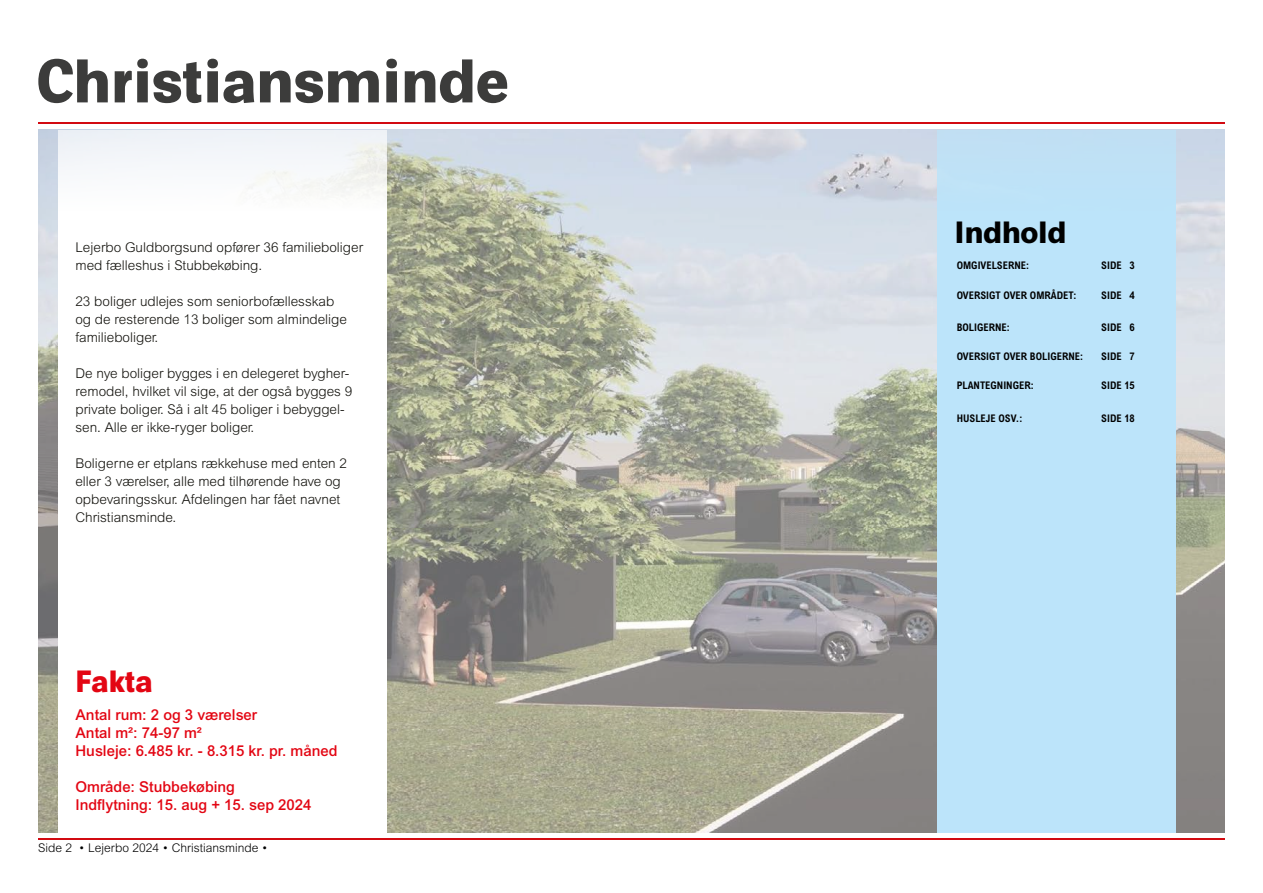
<style>
.page{position:relative;width:1263px;height:893px;background:#fff}
.page>*{position:absolute;margin:0;border:0;box-sizing:border-box;transform-origin:0 0}
.H1_-_OverRubrik{font:700 60px "Arial Lejerbo Beta";color:#3c3c3b}
.H1_-_Indhold{font:700 30px "Arial Lejerbo Beta";color:#000}
.H2_-_Fakta{font:700 30px "Arial Lejerbo Beta";color:#e30613}
.P_-_Brød_txt{font:500 15px "Arial MT Pro";color:#e30613}
.P_-_Brød_txt-2{font:300 13.5px/18px "Arial MT Pro";color:#12110c}
.t1{font:300 12px "Arial MT Pro";color:#000}
.P_-_indholdsfortegnelse{font:700 condensed 10.5px "Arial MT Pro";color:#000}
</style>
<div class="page">
<hr style="left:38px;top:122px;width:1187px;height:2px;background:#d20a11">
<hr style="left:38px;top:838px;width:1187px;height:2px;background:#d20a11">
<img style="left:38px;top:129px;width:1187px;height:703px">
<div style="left:58px;top:130px;width:329px;height:702px;background:#fff"></div>
<div style="left:937px;top:130px;width:238px;height:702px;background:#bce4fa"></div>
<h1 class="H1_-_OverRubrik" style="left:37px;top:48px;width:473px">Christiansminde</h1>
<p class="P_-_Brød_txt-2" style="left:75px;top:239px;width:289px">Lejerbo Guldborgsund opfører 36 familieboliger med fælleshus i Stubbekøbing.</p>
<p class="P_-_Brød_txt-2" style="left:75px;top:293px;width:273px">23 boliger udlejes som seniorbofællesskab og de resterende 13 boliger som almindelige familieboliger.</p>
<p class="P_-_Brød_txt-2" style="left:75px;top:365px;width:278px">De nye boliger bygges i en delegeret bygher&shy;remodel, hvilket vil sige, at der også bygges 9 private boliger. Så i alt 45 boliger i bebyggel&shy;sen. Alle er ikke-ryger boliger.</p>
<p class="P_-_Brød_txt-2" style="left:75px;top:455px;width:273px">Boligerne er etplans rækkehuse med enten 2 eller 3 værelser, alle med tilhørende have og opbevaringsskur. Afdelingen har fået navnet Christiansminde.</p>
<h2 class="H2_-_Fakta" style="left:75px;top:665px;width:79px">Fakta</h2>
<p class="P_-_Brød_txt" style="left:75px;top:706px;width:183px">Antal rum: 2 og 3 værelser</p>
<p class="P_-_Brød_txt" style="left:75px;top:724px;width:128px">Antal m2: 74-97 m2</p>
<p class="P_-_Brød_txt" style="left:75px;top:742px;width:263px">Husleje: 6.485 kr. - 8.315 kr. pr. måned</p>
<p class="P_-_Brød_txt" style="left:75px;top:778px;width:161px">Område: Stubbekøbing</p>
<p class="P_-_Brød_txt" style="left:75px;top:796px;width:237px">Indflytning: 15. aug + 15. sep 2024</p>
<p class="t1" style="left:38px;top:840px;width:231px">Side 2 • Lejerbo 2024 • Christiansminde •</p>
<h1 class="H1_-_Indhold" style="left:954px;top:216px;width:113px">Indhold</h1>
<p class="P_-_indholdsfortegnelse" style="left:957px;top:260px;width:74px">OMGIVELSERNE:</p>
<p class="P_-_indholdsfortegnelse" style="left:1101px;top:260px;width:35px">SIDE 3</p>
<p class="P_-_indholdsfortegnelse" style="left:957px;top:290px;width:121px">OVERSIGT OVER OMRÅDET:</p>
<p class="P_-_indholdsfortegnelse" style="left:1101px;top:290px;width:35px">SIDE 4</p>
<p class="P_-_indholdsfortegnelse" style="left:957px;top:321px;width:55px">BOLIGERNE:</p>
<p class="P_-_indholdsfortegnelse" style="left:1101px;top:321px;width:35px">SIDE 6</p>
<p class="P_-_indholdsfortegnelse" style="left:957px;top:350px;width:128px">OVERSIGT OVER BOLIGERNE:</p>
<p class="P_-_indholdsfortegnelse" style="left:1101px;top:350px;width:35px">SIDE 7</p>
<p class="P_-_indholdsfortegnelse" style="left:957px;top:380px;width:79px">PLANTEGNINGER:</p>
<p class="P_-_indholdsfortegnelse" style="left:1101px;top:380px;width:35px">SIDE 15</p>
<p class="P_-_indholdsfortegnelse" style="left:957px;top:412px;width:67px">HUSLEJE OSV.:</p>
<p class="P_-_indholdsfortegnelse" style="left:1101px;top:412px;width:35px">SIDE 18</p>
</div>
